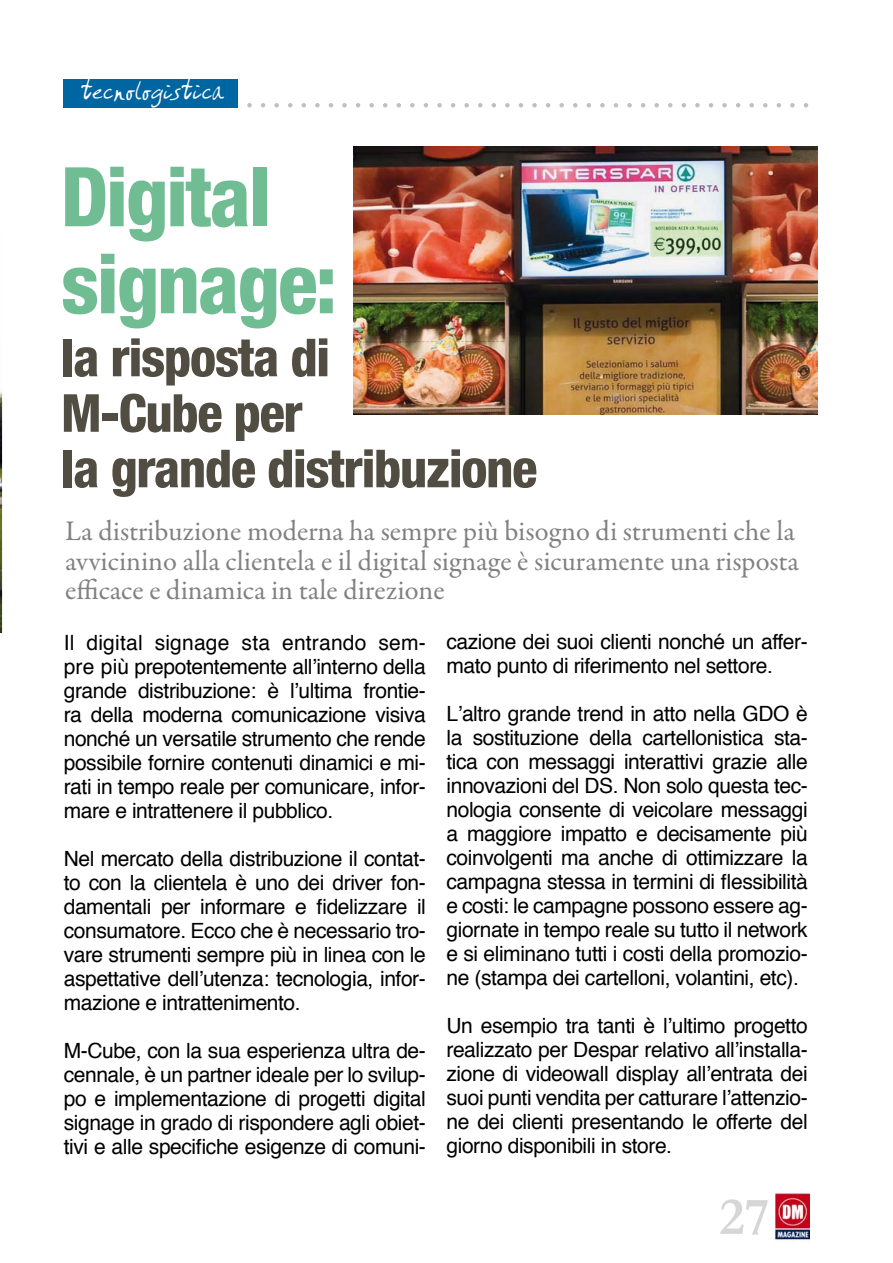
<style>
.page{position:relative;width:893px;height:1263px;background:#fff}
.page>*{position:absolute;margin:0;border:0;box-sizing:border-box;transform-origin:0 0}
.t1{font:800 condensed 82.5px/87px "Helvetica Neue";letter-spacing:-.025em;color:#70bc93}
.t2{font:700 54px "Garamond";color:#d7d6d6}
.t3{font:800 condensed 52.5px/55.5px "Helvetica Neue";letter-spacing:-.025em;color:#514d42}
.t4{font:28.65px/30px "Garamond Premr Pro";color:#818181}
.t5{font:26.25px "Amano";color:#fff}
.t6{font:21px/24px "Helvetica";letter-spacing:-.02em;color:#000;text-align:justify}
</style>
<div class="page">
<img style="left:775px;top:1192px;width:35px;height:48px">
<svg style="left:247px;top:103px;width:561px;height:5px"></svg>
<img style="left:0;top:389px;width:2px;height:244px">
<div style="left:64px;top:80px;width:174px;height:28px;background:#0066a1"></div>
<img style="left:354px;top:147px;width:463px;height:268px">
<p class="t5" style="left:80px;top:75px;width:145px">tecnologistica</p>
<h1 class="t1" style="left:61px;top:164px;width:278px">Digital signage:</h1>
<h3 class="t3" style="left:61px;top:336px;width:478px">la risposta di<br>M-Cube per<br>la grande distribuzione</h3>
<h3 class="t4" style="left:65px;top:518px;width:735px">La distribuzione moderna ha sempre più bisogno di strumenti che la avvicinino alla clientela e il digital signage è sicuramente una risposta efficace e dinamica in tale direzione</h3>
<p class="t6" style="left:64px;top:632px;width:364px">Il digital signage sta entrando sem&shy;pre più prepotentemente all’interno della grande distribuzione: è l’ultima frontie&shy;ra della moderna comunicazione visiva nonché un versatile strumento che rende possibile fornire contenuti dinamici e mi&shy;rati in tempo reale per comunicare, infor&shy;mare e intrattenere il pubblico.</p>
<p class="t6" style="left:64px;top:848px;width:364px">Nel mercato della distribuzione il contat&shy;to con la clientela è uno dei driver fon&shy;damentali per informare e fidelizzare il consumatore. Ecco che è necessario tro&shy;vare strumenti sempre più in linea con le aspettative dell’utenza: tecnologia, infor&shy;mazione e intrattenimento.</p>
<p class="t6" style="left:64px;top:1040px;width:364px">M-Cube, con la sua esperienza ultra de&shy;cennale, è un partner ideale per lo svilup&shy;po e implementazione di progetti digital signage in grado di rispondere agli obiet&shy;tivi e alle specifiche esigenze di comuni-</p>
<p class="t6" style="left:446px;top:632px;width:363px">cazione dei suoi clienti nonché un affer&shy;mato punto di riferimento nel settore.</p>
<p class="t6" style="left:446px;top:704px;width:363px">L’altro grande trend in atto nella GDO è la sostituzione della cartellonistica sta&shy;tica con messaggi interattivi grazie alle innovazioni del DS. Non solo questa tec&shy;nologia consente di veicolare messaggi a maggiore impatto e decisamente più coinvolgenti ma anche di ottimizzare la campagna stessa in termini di flessibilità e costi: le campagne possono essere ag&shy;giornate in tempo reale su tutto il network e si eliminano tutti i costi della promozio&shy;ne (stampa dei cartelloni, volantini, etc).</p>
<p class="t6" style="left:446px;top:1016px;width:363px">Un esempio tra tanti è l’ultimo progetto realizzato per Despar relativo all’installa&shy;zione di videowall display all’entrata dei suoi punti vendita per catturare l’attenzio&shy;ne dei clienti presentando le offerte del giorno disponibili in store.</p>
<h2 class="t2" style="left:719px;top:1188px;width:52px">27</h2>
</div>
